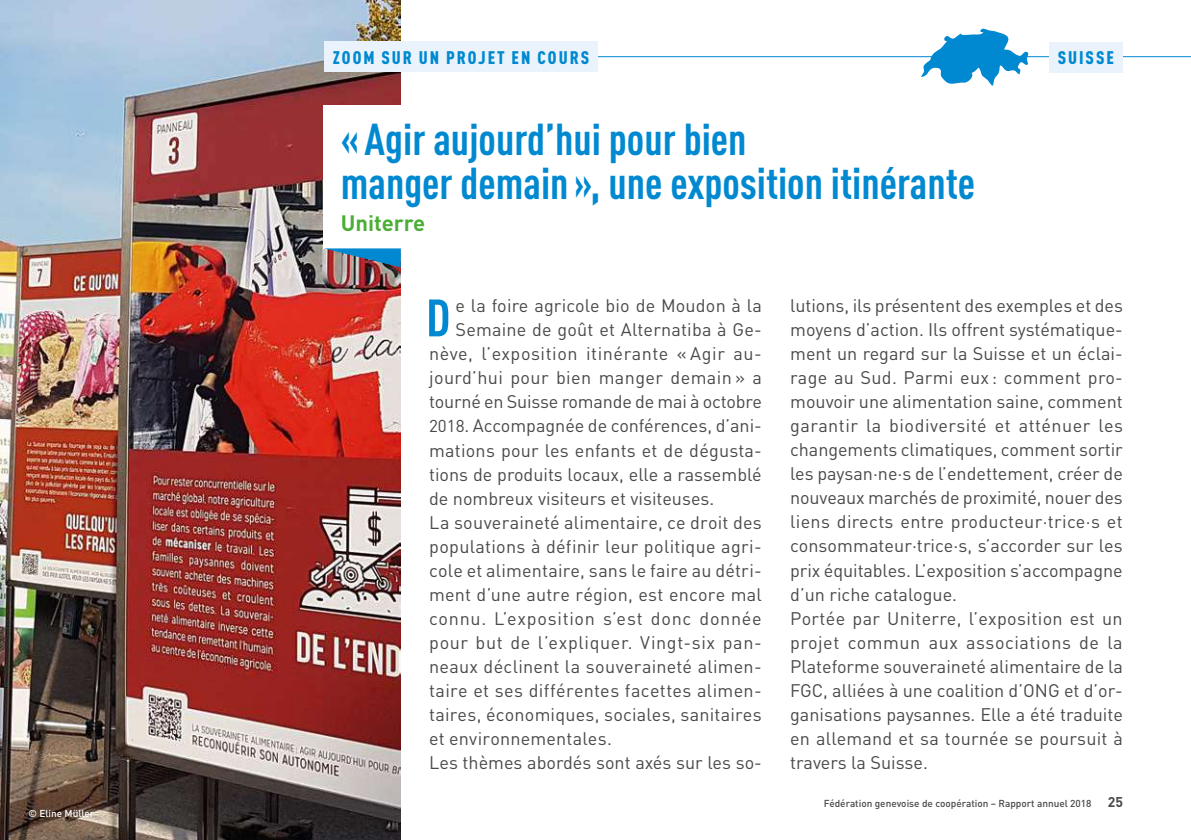
<style>
.page{position:relative;width:1191px;height:840px;background:#fff}
.page>*{position:absolute;margin:0;border:0;box-sizing:border-box;transform-origin:0 0}
.t1{font:700 condensed 51.8px "DINOT";color:#0089d0}
.t2{font:700 condensed 44px/44px "DINOT";color:#0089d0}
.t3{font:700 22px "DINOT";color:#4bae36}
.t4{font:18px/24px "DINOT";letter-spacing:.005em;color:#494948}
.t5{font:18px "DINOT";letter-spacing:.03em;color:#494948}
.t6{font:18px "DINOT";letter-spacing:.035em;color:#494948}
.t7{font:18px "DINOT";letter-spacing:.04em;color:#494948}
.t8{font:18px "DINOT";letter-spacing:.025em;color:#494948}
.t9{font:900 condensed 18px "DINOT";letter-spacing:.11em;color:#0089d0}
.t10{font:500 10px "DINOT";color:#494948}
.t11{font:500 10px "DINOT";color:#fff}
.s1{font-size:17px}
.s2{font-weight:700;font-size:14px}
</style>
<div class="page">
<hr style="left:598px;top:56px;width:593px;height:1px;background:#0089d0">
<img style="left:0;top:0;width:401px;height:839px">
<div style="left:324px;top:105px;width:867px;height:143px;background:#fff"></div>
<div style="left:324px;top:41px;width:274px;height:31px;background:#eaf3fc"></div>
<svg style="left:324px;top:248px;width:77px;height:19px"></svg>
<div style="left:1049px;top:42px;width:73px;height:31px;background:#eaf3fc"></div>
<svg style="left:921px;top:28px;width:109px;height:58px"></svg>
<p class="t11" style="left:28px;top:806px;width:67px">© Eline Müller</p>
<p class="t9" style="left:333px;top:46px;width:258px">ZOOM SUR UN PROJET EN COURS</p>
<h2 class="t2" style="left:341px;top:117px;width:636px">« Agir aujourd’hui pour bien<br>manger demain », une exposition itinérante</h2>
<p class="t3" style="left:341px;top:209px;width:86px">Uniterre</p>
<p class="t9" style="left:1057px;top:46px;width:58px">SUISSE</p>
<h1 class="t1" style="left:426px;top:286px;width:26px">D</h1>
<p class="t4" style="left:455px;top:293px;width:308px">e la foire agricole bio de Moudon à la</p>
<p class="t4" style="left:455px;top:317px;width:308px">Semaine de goût et Alternatiba à Ge-</p>
<p class="t5" style="left:429px;top:342px;width:334px">nève, l’exposition itinérante « Agir au-</p>
<p class="t8" style="left:429px;top:366px;width:334px">jourd’hui pour bien manger demain » a</p>
<p class="t4" style="left:429px;top:389px;width:334px">tourné en Suisse romande de mai à octobre</p>
<p class="t4" style="left:429px;top:413px;width:334px"><span class="s1">2018</span>. Accompagnée de conférences, d’ani-</p>
<p class="t4" style="left:429px;top:437px;width:334px">mations pour les enfants et de dégusta-</p>
<p class="t4" style="left:429px;top:461px;width:334px">tions de produits locaux, elle a rassemblé</p>
<p class="t4" style="left:429px;top:485px;width:287px">de nombreux visiteurs et visiteuses.</p>
<p class="t4" style="left:429px;top:509px;width:334px">La souveraineté alimentaire, ce droit des</p>
<p class="t4" style="left:429px;top:533px;width:334px">populations à définir leur politique agri-</p>
<p class="t4" style="left:429px;top:557px;width:334px">cole et alimentaire, sans le faire au détri-</p>
<p class="t4" style="left:429px;top:581px;width:334px">ment d’une autre région, est encore mal</p>
<p class="t7" style="left:429px;top:606px;width:334px">connu. L’exposition s’est donc donnée</p>
<p class="t6" style="left:429px;top:630px;width:334px">pour but de l’expliquer. Vingt-six pan-</p>
<p class="t4" style="left:429px;top:653px;width:334px">neaux déclinent la souveraineté alimen-</p>
<p class="t4" style="left:429px;top:677px;width:334px">taire et ses différentes facettes alimen-</p>
<p class="t4" style="left:429px;top:701px;width:334px">taires, économiques, sociales, sanitaires</p>
<p class="t4" style="left:429px;top:725px;width:184px">et environnementales.</p>
<p class="t4" style="left:429px;top:749px;width:334px">Les thèmes abordés sont axés sur les so-</p>
<p class="t4" style="left:790px;top:293px;width:334px">lutions, ils présentent des exemples et des moyens d’action. Ils offrent systématique&shy;ment un regard sur la Suisse et un éclai&shy;rage au Sud. Parmi eux : comment pro&shy;mouvoir une alimentation saine, comment garantir la biodiversité et atténuer les changements climatiques, comment sortir les paysan·ne·s de l’endettement, créer de nouveaux marchés de proximité, nouer des liens directs entre producteur·trice·s et consommateur·trice·s, s’accorder sur les prix équitables. L’exposition s’accompagne d’un riche catalogue.<br>Portée par Uniterre, l’exposition est un projet commun aux associations de la Plateforme souveraineté alimentaire de la FGC, alliées à une coalition d’ONG et d’or&shy;ganisations paysannes. Elle a été traduite en allemand et sa tournée se poursuit à travers la Suisse.</p>
<p class="t10" style="left:823px;top:796px;width:301px">Fédération genevoise de coopération – Rapport annuel 2018 <span class="s2">25</span></p>
</div>
